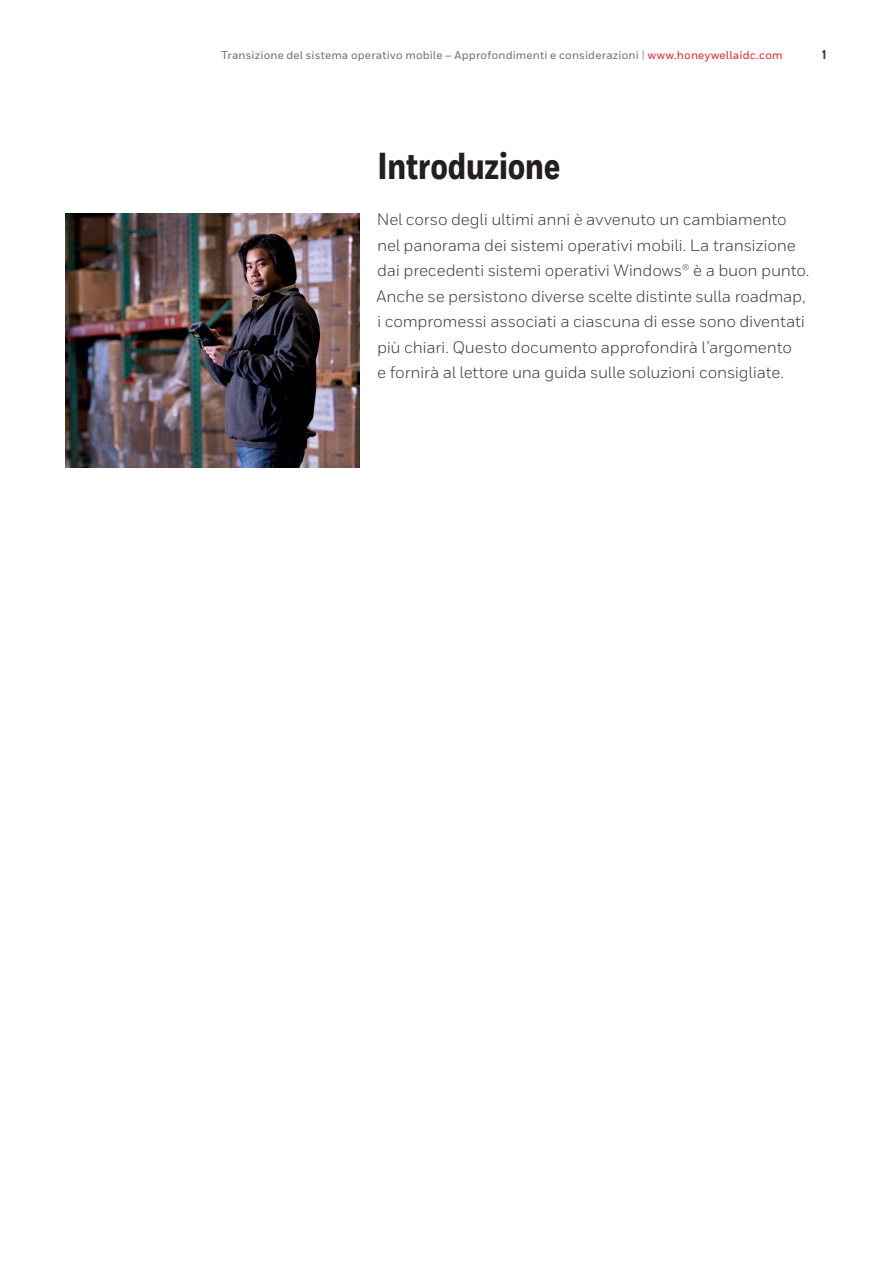
<style>
.page{position:relative;width:893px;height:1263px;background:#fff}
.page>*{position:absolute;margin:0;border:0;box-sizing:border-box;transform-origin:0 0}
.t1{font:800 37.5px "Honeywell Cond";letter-spacing:-.005em;color:#231f20}
.t2{font:16.5px/25.5px "Honeywell Sans";letter-spacing:-.01em;color:#3e3e3f}
.t3{font:800 12.75px "Honeywell Cond";color:#3e3e3f}
.t4{font:500 11.25px "Honeywell Sans";letter-spacing:.015em;color:#6c6d70}
.s1{font-size:11.4px;color:#939598}
.s2{color:#dc1f2e}
</style>
<div class="page">
<img style="left:65px;top:214px;width:295px;height:253px">
<p class="t4" style="left:221px;top:51px;width:563px">Transizione del sistema operativo mobile – Approfondimenti e considerazioni <span class="s1">|</span> <span class="s2">www.honeywellaidc.com</span></p>
<p class="t3" style="left:822px;top:50px;width:6px">1</p>
<h1 class="t1" style="left:378px;top:153px;width:184px">Introduzione</h1>
<p class="t2" style="left:376px;top:208px;width:434px">Nel corso degli ultimi anni è avvenuto un cambiamento nel panorama dei sistemi operativi mobili. La transizione dai precedenti sistemi operativi Windows® è a buon punto.<br>Anche se persistono diverse scelte distinte sulla roadmap, i compromessi associati a ciascuna di esse sono diventati più chiari. Questo documento approfondirà l’argomento<br>e fornirà al lettore una guida sulle soluzioni consigliate.</p>
</div>
